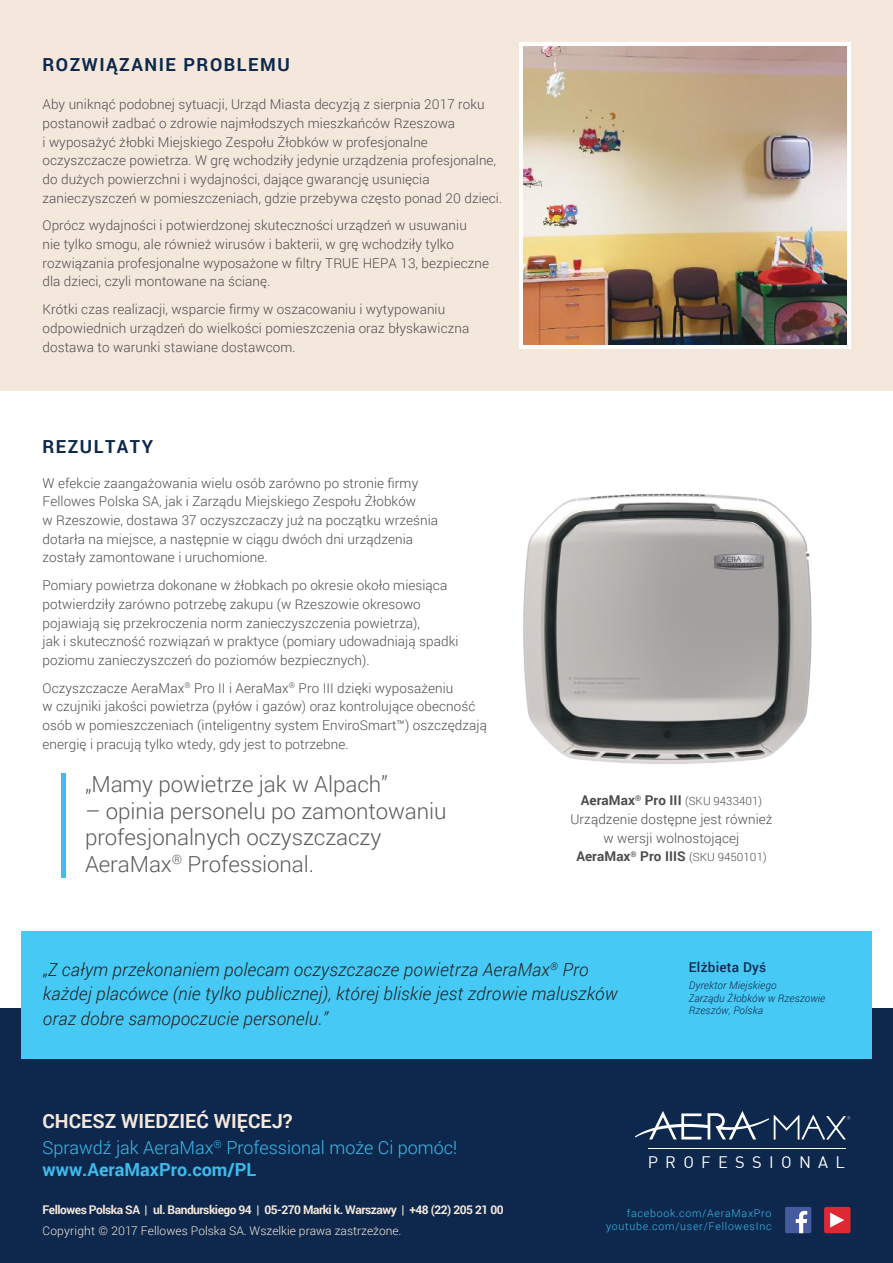
<style>
.page{position:relative;width:893px;height:1263px;background:#fff}
.page>*{position:absolute;margin:0;border:0;box-sizing:border-box;transform-origin:0 0}
.t1{font:300 22.05px/26.4px "Roboto";letter-spacing:-.005em;color:#595b5c}
.t2{font:700 19.5px "Roboto";color:#f4e8dd}
.t3{font:italic 300 18px/24.3px "Roboto";letter-spacing:.01em;color:#241f1f}
.t4{font:300 18px/21.6px "Roboto";color:#3ebbec}
.t5{font:700 18px "Roboto";letter-spacing:.085em;color:#0d284c}
.t6{font:16.35px "DIN";letter-spacing:.45em;color:#fff}
.t7{font:300 13.5px/18.6px "Roboto";letter-spacing:.005em;color:#4f4c4d}
.t8{font:300 13.5px/18.6px "Roboto";letter-spacing:.005em;color:#4e4b4c;text-align:center}
.t9{font:500 13.5px "Roboto";letter-spacing:.02em;color:#0e284b}
.t10{font:700 12px "Roboto";letter-spacing:-.04em;color:#f4e8dd}
.t11{font:300 12px "Roboto";color:#f4e8dd}
.t12{font:300 10.65px/12.8px "Roboto";letter-spacing:.07em;color:#3ebbec;text-align:right}
.t13{font:italic 300 10.5px/12.6px "Roboto";letter-spacing:.01em;color:#0e284b}
.s1{font-weight:700}
.s2{font-size:11.4px}
</style>
<div class="page">
<div style="left:0;top:1008px;width:893px;height:255px;background:#0d284c"></div>
<hr style="left:648px;top:1148px;width:197px;height:1px;background:#fff">
<svg style="left:635px;top:1111px;width:215px;height:28px"></svg>
<div style="left:785px;top:1207px;width:26px;height:26px;background:#445b9f"></div>
<svg style="left:796px;top:1211px;width:11px;height:22px"></svg>
<div style="left:824px;top:1207px;width:26px;height:26px;background:#df2833;border-radius:2px"></div>
<svg style="left:830px;top:1212px;width:14px;height:15px"></svg>
<div style="left:0;top:0;width:893px;height:391px;background:#f4e8dd"></div>
<div style="left:519px;top:43px;width:331px;height:306px;background:linear-gradient(to right,#fefefc,#fefefc)"></div>
<img style="left:523px;top:47px;width:323px;height:297px">
<img style="left:523px;top:493px;width:289px;height:271px">
<div style="left:21px;top:931px;width:851px;height:128px;background:#47c9f5"></div>
<hr style="left:62px;top:773px;width:4px;height:104px;background:#43bcec">
<h3 class="t5" style="left:43px;top:52px;width:249px">ROZWIĄZANIE PROBLEMU</h3>
<p class="t7" style="left:43px;top:95px;width:461px">Aby uniknąć podobnej sytuacji, Urząd Miasta decyzją z sierpnia 2017 roku postanowił zadbać o zdrowie najmłodszych mieszkańców Rzeszowa<br>i wyposażyć żłobki Miejskiego Zespołu Żłobków w profesjonalne oczyszczacze powietrza. W grę wchodziły jedynie urządzenia profesjonalne, do dużych powierzchni i wydajności, dające gwarancję usunięcia zanieczyszczeń w pomieszczeniach, gdzie przebywa często ponad 20 dzieci.</p>
<p class="t7" style="left:43px;top:216px;width:448px">Oprócz wydajności i potwierdzonej skuteczności urządzeń w usuwaniu<br>nie tylko smogu, ale również wirusów i bakterii, w grę wchodziły tylko rozwiązania profesjonalne wyposażone w filtry TRUE HEPA 13, bezpieczne dla dzieci, czyli montowane na ścianę.</p>
<p class="t7" style="left:43px;top:300px;width:428px">Krótki czas realizacji, wsparcie firmy w oszacowaniu i wytypowaniu odpowiednich urządzeń do wielkości pomieszczenia oraz błyskawiczna dostawa to warunki stawiane dostawcom.</p>
<h3 class="t5" style="left:43px;top:434px;width:112px">REZULTATY</h3>
<p class="t7" style="left:43px;top:473px;width:397px">W efekcie zaangażowania wielu osób zarówno po stronie firmy Fellowes Polska SA, jak i Zarządu Miejskiego Zespołu Żłobków<br>w Rzeszowie, dostawa 37 oczyszczaczy już na początku września dotarła na miejsce, a następnie w ciągu dwóch dni urządzenia zostały zamontowane i uruchomione.</p>
<p class="t7" style="left:43px;top:576px;width:417px">Pomiary powietrza dokonane w żłobkach po okresie około miesiąca potwierdziły zarówno potrzebę zakupu (w Rzeszowie okresowo pojawiają się przekroczenia norm zanieczyszczenia powietrza),<br>jak i skuteczność rozwiązań w praktyce (pomiary udowadniają spadki poziomu zanieczyszczeń do poziomów bezpiecznych).</p>
<p class="t7" style="left:43px;top:678px;width:446px">Oczyszczacze AeraMax<sup>®</sup> Pro II i AeraMax<sup>®</sup> Pro III dzięki wyposażeniu<br>w czujniki jakości powietrza (pyłów i gazów) oraz kontrolujące obecność osób w pomieszczeniach (inteligentny system EnviroSmart™) oszczędzają energię i pracują tylko wtedy, gdy jest to potrzebne.</p>
<h1 class="t1" style="left:85px;top:771px;width:304px">„Mamy powietrze jak w Alpach”</h1>
<h1 class="t1" style="left:85px;top:797px;width:363px">– opinia personelu po zamontowaniu profesjonalnych oczyszczaczy<br>AeraMax<sup>®</sup> Professional.</h1>
<p class="t8" style="left:570px;top:791px;width:204px"><span class="s1">AeraMax</span><sup>®</sup> <span class="s1">Pro III</span> <span class="s2">(SKU 9433401)<br></span>Urządzenie dostępne jest również w wersji wolnostojącej<br><span class="s1">AeraMax</span><sup>®</sup> <span class="s1">Pro IIIS</span> <span class="s2">(SKU 9450101)</span></p>
<h3 class="t3" style="left:43px;top:957px;width:576px">„Z całym przekonaniem polecam oczyszczacze powietrza AeraMax<sup>®</sup> Pro każdej placówce (nie tylko publicznej), której bliskie jest zdrowie maluszków oraz dobre samopoczucie personelu.”</h3>
<p class="t9" style="left:689px;top:958px;width:79px">Elżbieta Dyś</p>
<p class="t13" style="left:689px;top:979px;width:138px">Dyrektor Miejskiego<br>Zarządu Żłobków w Rzeszowie<br>Rzeszów, Polska</p>
<h2 class="t2" style="left:43px;top:1108px;width:251px">CHCESZ WIEDZIEĆ WIĘCEJ?</h2>
<h3 class="t4" style="left:43px;top:1136px;width:416px">Sprawdź jak AeraMax<sup>®</sup> Professional może Ci pomóc! <span class="s1">www.AeraMaxPro.com/PL</span></h3>
<p class="t6" style="left:648px;top:1151px;width:199px">PROFESSIONAL</p>
<p class="t10" style="left:43px;top:1201px;width:463px">Fellowes Polska SA | ul. Bandurskiego 94 | 05-270 Marki k. Warszawy | +48 (22) 205 21 00</p>
<p class="t11" style="left:43px;top:1223px;width:360px">Copyright © 2017 Fellowes Polska SA. Wszelkie prawa zastrzeżone.</p>
<p class="t12" style="left:606px;top:1206px;width:167px">facebook.com/AeraMaxPro youtube.com/user/FellowesInc</p>
</div>
